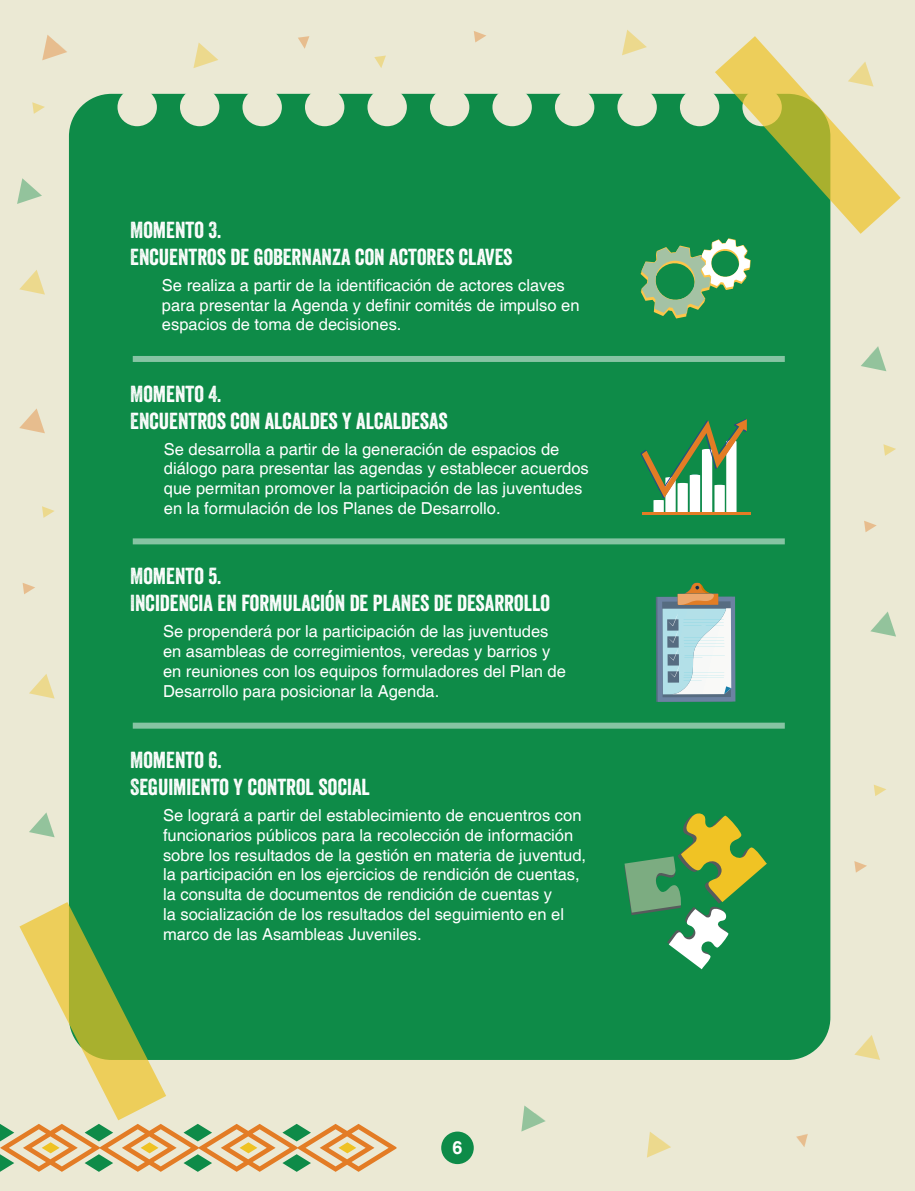
<style>
.page{position:relative;width:915px;height:1191px;background:#fff}
.page>*{position:absolute;margin:0;border:0;box-sizing:border-box;transform-origin:0 0}
.t1{font:22.5px/27px "Veneer";color:#fff}
.t2{font:700 18px "Helvetica";color:#fff}
.t3{font:16.5px/19.8px "Helvetica";color:#fff}
</style>
<div class="page">
<div style="left:0;top:0;width:914px;height:1191px;background:#ebe9d4"></div>
<div style="left:69px;top:94px;width:761px;height:966px;background:#0e8b48;border-radius:43px"></div>
<div style="left:117px;top:88px;width:40px;height:38px;background:#ebe9d4;border-radius:50%"></div>
<div style="left:180px;top:88px;width:39px;height:38px;background:#ebe9d4;border-radius:50%"></div>
<div style="left:242px;top:88px;width:40px;height:38px;background:#ebe9d4;border-radius:50%"></div>
<div style="left:305px;top:88px;width:39px;height:38px;background:#ebe9d4;border-radius:50%"></div>
<div style="left:367px;top:88px;width:40px;height:38px;background:#ebe9d4;border-radius:50%"></div>
<div style="left:430px;top:88px;width:39px;height:38px;background:#ebe9d4;border-radius:50%"></div>
<div style="left:492px;top:88px;width:39px;height:38px;background:#ebe9d4;border-radius:50%"></div>
<div style="left:554px;top:88px;width:40px;height:38px;background:#ebe9d4;border-radius:50%"></div>
<svg style="left:617px;top:88px;width:39px;height:38px"></svg>
<div style="left:657px;top:596px;width:78px;height:106px;background:#6c82a2"></div>
<svg style="left:655px;top:582px;width:77px;height:120px"></svg>
<div style="left:441px;top:1131px;width:32px;height:33px;background:#0d8b48;border-radius:50%"></div>
<svg style="left:0;top:902px;width:396px;height:269px"></svg>
<div style="left:133px;top:356px;width:651px;height:6px;background:#86c4a3"></div>
<div style="left:133px;top:538px;width:651px;height:6px;background:#86c4a3"></div>
<div style="left:133px;top:722px;width:651px;height:6px;background:#86c4a3"></div>
<hr style="left:641px;top:512px;width:109px;height:3px;background:#e37c25">
<svg style="left:640px;top:419px;width:106px;height:95px"></svg>
<svg style="left:624px;top:813px;width:142px;height:156px"></svg>
<svg style="left:42px;top:506px;width:12px;height:12px"></svg>
<svg style="left:883px;top:444px;width:12px;height:12px"></svg>
<svg style="left:32px;top:102px;width:13px;height:12px"></svg>
<svg style="left:374px;top:56px;width:12px;height:12px"></svg>
<svg style="left:874px;top:785px;width:12px;height:11px"></svg>
<svg style="left:23px;top:583px;width:12px;height:11px"></svg>
<svg style="left:864px;top:521px;width:12px;height:11px"></svg>
<svg style="left:796px;top:1134px;width:11px;height:13px"></svg>
<svg style="left:473px;top:31px;width:13px;height:11px"></svg>
<svg style="left:298px;top:36px;width:11px;height:13px"></svg>
<svg style="left:854px;top:861px;width:12px;height:11px"></svg>
<svg style="left:29px;top:812px;width:26px;height:25px"></svg>
<svg style="left:521px;top:1105px;width:24px;height:26px"></svg>
<svg style="left:19px;top:408px;width:26px;height:25px"></svg>
<svg style="left:861px;top:346px;width:25px;height:25px"></svg>
<svg style="left:42px;top:35px;width:25px;height:25px"></svg>
<svg style="left:17px;top:178px;width:25px;height:26px"></svg>
<svg style="left:29px;top:674px;width:26px;height:24px"></svg>
<svg style="left:870px;top:611px;width:25px;height:25px"></svg>
<svg style="left:647px;top:1132px;width:23px;height:25px"></svg>
<svg style="left:19px;top:270px;width:26px;height:25px"></svg>
<svg style="left:193px;top:43px;width:25px;height:25px"></svg>
<svg style="left:621px;top:30px;width:279px;height:288px"></svg>
<svg style="left:854px;top:1035px;width:25px;height:25px"></svg>
<h1 class="t1" style="left:130px;top:216px;width:384px">MOMENTO 3.<br>ENCUENTROS DE GOBERNANZA CON ACTORES CLAVES</h1>
<p class="t3" style="left:162px;top:276px;width:419px">Se realiza a partir de la identificación de actores claves para presentar la Agenda y definir comités de impulso en espacios de toma de decisiones.</p>
<h1 class="t1" style="left:130px;top:380px;width:319px">MOMENTO 4.<br>ENCUENTROS CON ALCALDES Y ALCALDESAS</h1>
<p class="t3" style="left:164px;top:439px;width:426px">Se desarrolla a partir de la generación de espacios de diálogo para presentar las agendas y establecer acuerdos que permitan promover la participación de las juventudes en la formulación de los Planes de Desarrollo.</p>
<h1 class="t1" style="left:130px;top:562px;width:421px">MOMENTO 5.<br>INCIDENCIA EN FORMULACIÓN DE PLANES DE DESARROLLO</h1>
<p class="t3" style="left:163px;top:622px;width:404px">Se propenderá por la participación de las juventudes en asambleas de corregimientos, veredas y barrios y en reuniones con los equipos formuladores del Plan de Desarrollo para posicionar la Agenda.</p>
<h1 class="t1" style="left:130px;top:746px;width:241px">MOMENTO 6.<br>SEGUIMIENTO Y CONTROL SOCIAL</h1>
<p class="t3" style="left:163px;top:806px;width:424px">Se logrará a partir del establecimiento de encuentros con funcionarios públicos para la recolección de información sobre los resultados de la gestión en materia de juventud, la participación en los ejercicios de rendición de cuentas, la consulta de documentos de rendición de cuentas y<br>la socialización de los resultados del seguimiento en el marco de las Asambleas Juveniles.</p>
<p class="t2" style="left:452px;top:1136px;width:12px">6</p>
</div>
